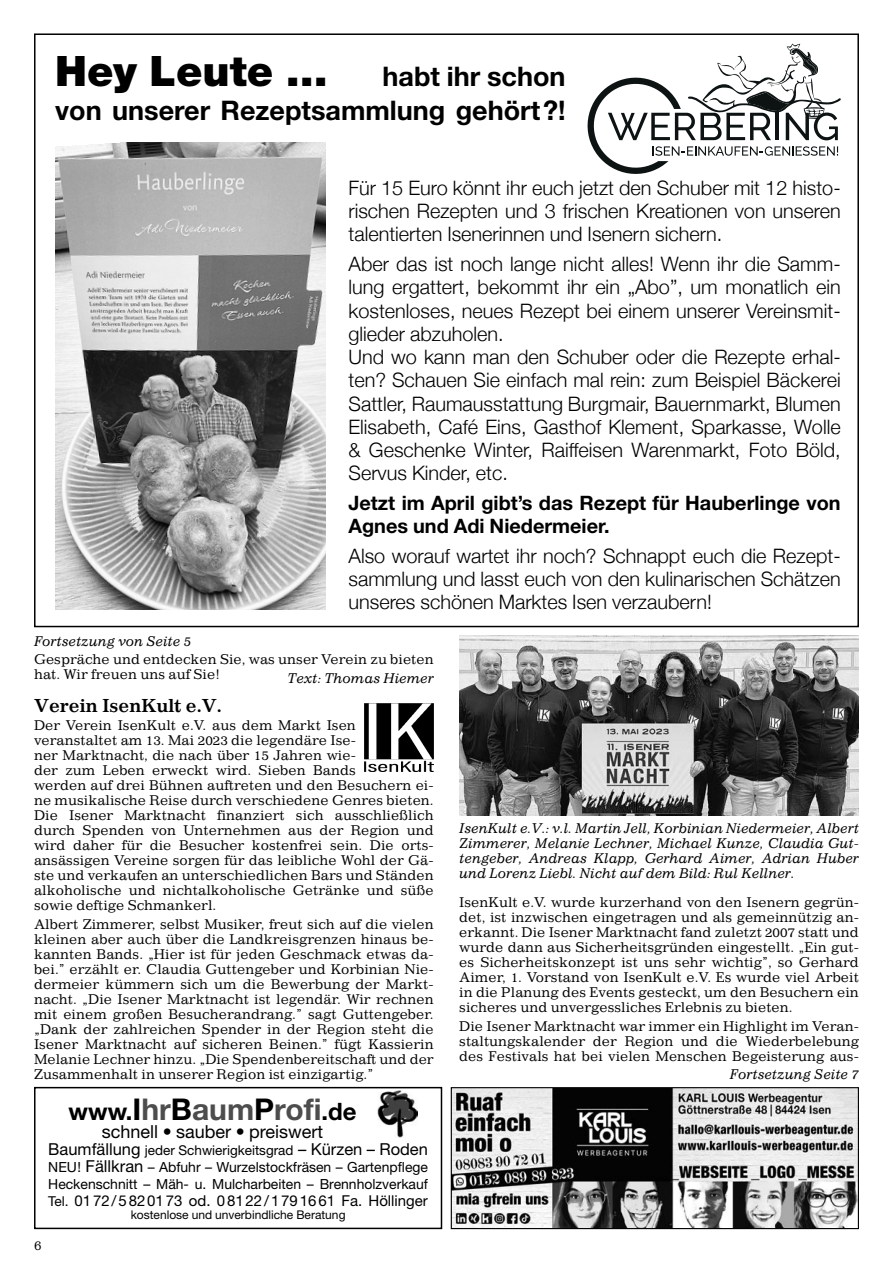
<style>
.page{position:relative;width:893px;height:1263px;background:#fff}
.page>*{position:absolute;margin:0;border:0;box-sizing:border-box;transform-origin:0 0}
.t1{font:900 42px "Helvetica Neue";color:#000}
.t2{font:700 30px "Helvetica Neue";color:#4d4d4d}
.t3{font:700 27px/33.8px "Helvetica Neue";color:#000;text-align:right}
.t4{font:300 19.8px/23.2px "Helvetica Neue";color:#000;text-align:justify}
.t5{font:700 19.8px/23.2px "Helvetica Neue";color:#000}
.t6{font:18px "Helvetica Neue";color:#000}
.t7{font:700 18px "Impressum";color:#000}
.t8{font:16.5px "Helvetica Neue";color:#000}
.t9{font:15px "Helvetica Neue";color:#000}
.t10{font:13.95px/16.8px "Helvetica Neue";color:#000}
.t11{font:13.5px/15px "Impressum";color:#000;text-align:justify}
.t12{font:italic 13.5px/15px "Impressum";color:#000;text-align:justify}
.t13{font:12px "Helvetica Neue";color:#000}
.s1{font-size:24px;color:#000}
.s2{color:#000}
.s3{font-size:13.5px}
.s4{font-size:16.5px}
.s5{font-size:13.65px}
</style>
<div class="page">
<div style="left:34px;top:1087px;width:408px;height:142px;border:2px solid #000"></div>
<img style="left:378px;top:1090px;width:39px;height:47px">
<img style="left:365px;top:704px;width:69px;height:68px">
<img style="left:459px;top:636px;width:400px;height:179px">
<img style="left:453px;top:1089px;width:404px;height:138px">
<div style="left:451px;top:1087px;width:408px;height:142px;border:1px solid #000"></div>
<img style="left:55px;top:143px;width:270px;height:466px">
<svg style="left:588px;top:44px;width:253px;height:130px"></svg>
<h1 class="t1" style="left:55px;top:56px;width:274px">Hey Leute …</h1>
<h3 class="t3" style="left:55px;top:62px;width:512px">habt ihr schon<br>von unserer Rezeptsammlung gehört?!</h3>
<h3 class="t4" style="left:348px;top:176px;width:494px">Für 15 Euro könnt ihr euch jetzt den Schuber mit 12 histo&shy;rischen Rezepten und 3 frischen Kreationen von unseren talentierten Isenerinnen und Isenern sichern.</h3>
<p class="t4" style="left:348px;top:252px;width:494px;text-align:left">Aber das ist noch lange nicht alles! Wenn ihr die Samm - lung ergattert, bekommt ihr ein „Abo”, um monatlich ein kostenloses, neues Rezept bei einem unserer Vereins mit - glieder abzuholen.<br>Und wo kann man den Schuber oder die Rezepte erhal&shy;ten? Schauen Sie einfach mal rein: zum Beispiel Bäckerei Sattler, Raumausstattung Burgmair, Bauernmarkt, Blumen Elisabeth, Café Eins, Gasthof Klement, Sparkasse, Wolle &amp; Geschenke Winter, Raiffeisen Warenmarkt, Foto Böld, Servus Kinder, etc.</p>
<h3 class="t5" style="left:348px;top:493px;width:494px">Jetzt im April gibt’s das Rezept für Hauberlinge von<br>Agnes und Adi Niedermeier.</h3>
<h3 class="t4" style="left:348px;top:544px;width:494px">Also worauf wartet ihr noch? Schnappt euch die Rezept - sammlung und lasst euch von den kulinarischen Schätzen unseres schönen Marktes Isen verzaubern!</h3>
<p class="t12" style="left:34px;top:634px;width:159px">Fortsetzung von Seite 5</p>
<p class="t11" style="left:34px;top:653px;width:401px">Gespräche und entdecken Sie, was unser Verein zu bieten hat. Wir freuen uns auf Sie!</p>
<p class="t12" style="left:287px;top:672px;width:148px">Text: Thomas Hiemer</p>
<h3 class="t7" style="left:34px;top:699px;width:189px">Verein IsenKult e.V.</h3>
<p class="t11" style="left:34px;top:719px;width:401px;text-align:left">Der Verein IsenKult e.V. aus dem Markt Isen veranstaltet am 13. Mai 2023 die legendäre Ise-<br>ner Marktnacht, die nach über 15 Jahren wie-<br>der zum Leben erweckt wird. Sieben Bands<br>werden auf drei Bühnen auftreten und den Besuchern ei&shy;ne musikalische Reise durch verschiedene Genres bieten.<br>Die Isener Marktnacht finanziert sich ausschließlich durch Spenden von Unternehmen aus der Region und wird daher für die Besucher kostenfrei sein. Die orts&shy;ansässigen Vereine sorgen für das leibliche Wohl der Gä&shy;ste und verkaufen an unterschiedlichen Bars und Ständen alkoholische und nichtalkoholische Getränke und süße sowie deftige Schmankerl.</p>
<p class="t11" style="left:34px;top:917px;width:401px">Albert Zimmerer, selbst Musiker, freut sich auf die vielen kleinen aber auch über die Landkreisgrenzen hinaus be&shy;kannten Bands. „Hier ist für jeden Geschmack etwas da&shy;bei.” erzählt er. Claudia Guttengeber und Korbinian Nie&shy;dermeier kümmern sich um die Bewerbung der Markt&shy;nacht. „Die Isener Marktnacht ist legendär. Wir rechnen mit einem großen Besucherandrang.” sagt Guttengeber. „Dank der zahlreichen Spender in der Region steht die Isener Marktnacht auf sicheren Beinen.” fügt Kassierin Melanie Lechner hinzu. „Die Spendenbereitschaft und der Zusammenhalt in unserer Region ist einzigartig.”</p>
<h2 class="t2" style="left:69px;top:1099px;width:289px"><span class="s1">www.</span><span class="s2">I</span>hr<span class="s2">B</span>aum<span class="s2">P</span>rofi<span class="s1">.de</span></h2>
<h3 class="t6" style="left:102px;top:1125px;width:223px">schnell • sauber • preiswert</h3>
<p class="t8" style="left:48px;top:1143px;width:381px">Baumfällung <span class="s3">jeder Schwierigkeitsgrad</span> – Kürzen – Roden</p>
<p class="t10" style="left:48px;top:1160px;width:381px">NEU! <span class="s4">Fällkran</span> – Abfuhr – Wurzelstockfräsen – Gartenpflege<br>Heckenschnitt – Mäh- u. Mulcharbeiten – Brennholzverkauf</p>
<p class="t9" style="left:48px;top:1195px;width:381px"><span class="s5">Tel.</span> 0172/5820173 od. 08122/1791661 Fa. Höllinger</p>
<p class="t13" style="left:131px;top:1211px;width:216px">kostenlose und unverbindliche Beratung</p>
<p class="t11" style="left:34px;top:1238px;width:9px">6</p>
<p class="t12" style="left:459px;top:822px;width:401px">IsenKult e.V.: v.l. Martin Jell, Korbinian Niedermeier, Albert Zimmerer, Melanie Lechner, Michael Kunze, Claudia Gut&shy;tengeber, Andreas Klapp, Gerhard Aimer, Adrian Huber und Lorenz Liebl. Nicht auf dem Bild: Rul Kellner.</p>
<p class="t11" style="left:459px;top:896px;width:401px">IsenKult e.V. wurde kurzerhand von den Isenern gegrün&shy;det, ist inzwischen eingetragen und als gemeinnützig an&shy;erkannt. Die Isener Marktnacht fand zuletzt 2007 statt und wurde dann aus Sicherheitsgründen eingestellt. „Ein gut&shy;es Sicherheitskonzept ist uns sehr wichtig”, so Gerhard Aimer, 1. Vorstand von IsenKult e.V. Es wurde viel Arbeit in die Planung des Events gesteckt, um den Besuchern ein sicheres und unvergessliches Erlebnis zu bieten.</p>
<p class="t11" style="left:459px;top:1019px;width:401px">Die Isener Marktnacht war immer ein Highlight im Veran&shy;staltungskalender der Region und die Wiederbelebung des Festivals hat bei vielen Menschen Begeisterung aus-</p>
<p class="t12" style="left:730px;top:1067px;width:131px">Fortsetzung Seite 7</p>
</div>
